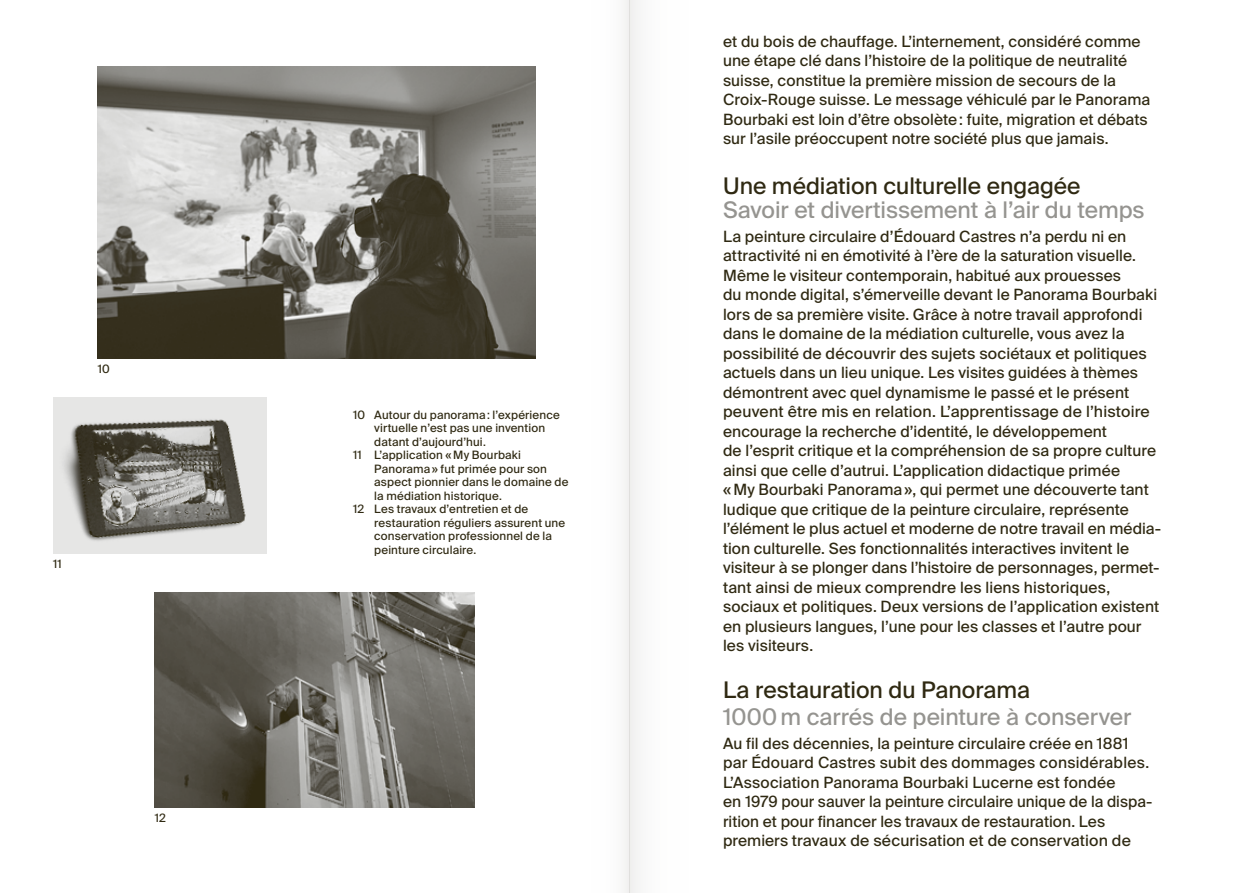
<style>
.page{position:relative;width:1259px;height:893px;background:#fff}
.page>*{position:absolute;margin:0;border:0;box-sizing:border-box;transform-origin:0 0}
.t1{font:22.8px "Suisse Intl";color:#959490}
.t2{font:22.8px "Suisse Intl";color:#2f2912}
.t3{font:15.6px/19.5px "Suisse Intl";letter-spacing:.005em;color:#2f2912}
.t4{font:11.55px "Suisse Intl";letter-spacing:.015em;color:#2f2912}
</style>
<div class="page">
<img style="left:53px;top:398px;width:213px;height:156px">
<img style="left:155px;top:593px;width:319px;height:214px">
<img style="left:98px;top:66px;width:438px;height:293px">
<p class="t4" style="left:98px;top:362px;width:14px">10</p>
<p class="t4" style="left:53px;top:557px;width:10px">11</p>
<p class="t4" style="left:155px;top:811px;width:13px">12</p>
<p class="t4" style="left:353px;top:408px;width:208px">10 Autour du panorama: l’expérience</p>
<p class="t4" style="left:374px;top:421px;width:172px">virtuelle n’est pas une invention</p>
<p class="t4" style="left:374px;top:435px;width:113px">datant d’aujourd’hui.</p>
<p class="t4" style="left:353px;top:448px;width:169px">11 L’application «My Bourbaki</p>
<p class="t4" style="left:374px;top:462px;width:174px">Panorama» fut primée pour son</p>
<p class="t4" style="left:374px;top:475px;width:196px">aspect pionnier dans le domaine de</p>
<p class="t4" style="left:374px;top:489px;width:129px">la médiation historique.</p>
<p class="t4" style="left:353px;top:502px;width:177px">12 Les travaux d’entretien et de</p>
<p class="t4" style="left:374px;top:516px;width:192px">restauration réguliers assurent une</p>
<p class="t4" style="left:374px;top:529px;width:179px">conservation professionnel de la</p>
<p class="t4" style="left:374px;top:543px;width:103px">peinture circulaire.</p>
<p class="t3" style="left:723px;top:32px;width:429px">et du bois de chauffage. L’internement, considéré comme une étape clé dans l’histoire de la politique de neutralité suisse, constitue la première mission de secours de la Croix-Rouge suisse. Le message véhiculé par le Panorama Bourbaki est loin d’être obsolète: fuite, migration et débats sur l’asile préoccupent notre société plus que jamais.</p>
<h1 class="t2" style="left:723px;top:172px;width:359px">Une médiation culturelle engagée</h1>
<h1 class="t1" style="left:723px;top:196px;width:423px">Savoir et divertissement à l’air du temps</h1>
<p class="t3" style="left:723px;top:227px;width:439px">La peinture circulaire d’Édouard Castres n’a perdu ni en attractivité ni en émotivité à l’ère de la saturation visuelle.<br>Même le visiteur contemporain, habitué aux prouesses<br>du monde digital, s’émerveille devant le Panorama Bourbaki lors de sa première visite. Grâce à notre travail approfondi dans le domaine de la médiation culturelle, vous avez la possibilité de découvrir des sujets sociétaux et politiques actuels dans un lieu unique. Les visites guidées à thèmes démontrent avec quel dynamisme le passé et le présent peuvent être mis en relation. L’apprentissage de l’histoire encourage la recherche d’identité, le développement<br>de l’esprit critique et la compréhension de sa propre culture ainsi que celle d’autrui. L’application didactique primée<br>«My Bourbaki Panorama», qui permet une découverte tant ludique que critique de la peinture circulaire, représente l’élément le plus actuel et moderne de notre travail en média&shy;tion culturelle. Ses fonctionnalités interactives invitent le visiteur à se plonger dans l’histoire de personnages, permet&shy;tant ainsi de mieux comprendre les liens historiques, sociaux et politiques. Deux versions de l’application existent en plusieurs langues, l’une pour les classes et l’autre pour les visiteurs.</p>
<h1 class="t2" style="left:723px;top:676px;width:308px">La restauration du Panorama</h1>
<h1 class="t1" style="left:723px;top:703px;width:410px">1000m carrés de peinture à conserver</h1>
<p class="t3" style="left:723px;top:734px;width:431px">Au fil des décennies, la peinture circulaire créée en 1881 par Édouard Castres subit des dommages considérables.<br>L’Association Panorama Bourbaki Lucerne est fondée<br>en 1979 pour sauver la peinture circulaire unique de la dispa&shy;rition et pour financer les travaux de restauration. Les premiers travaux de sécurisation et de conservation de</p>
</div>
